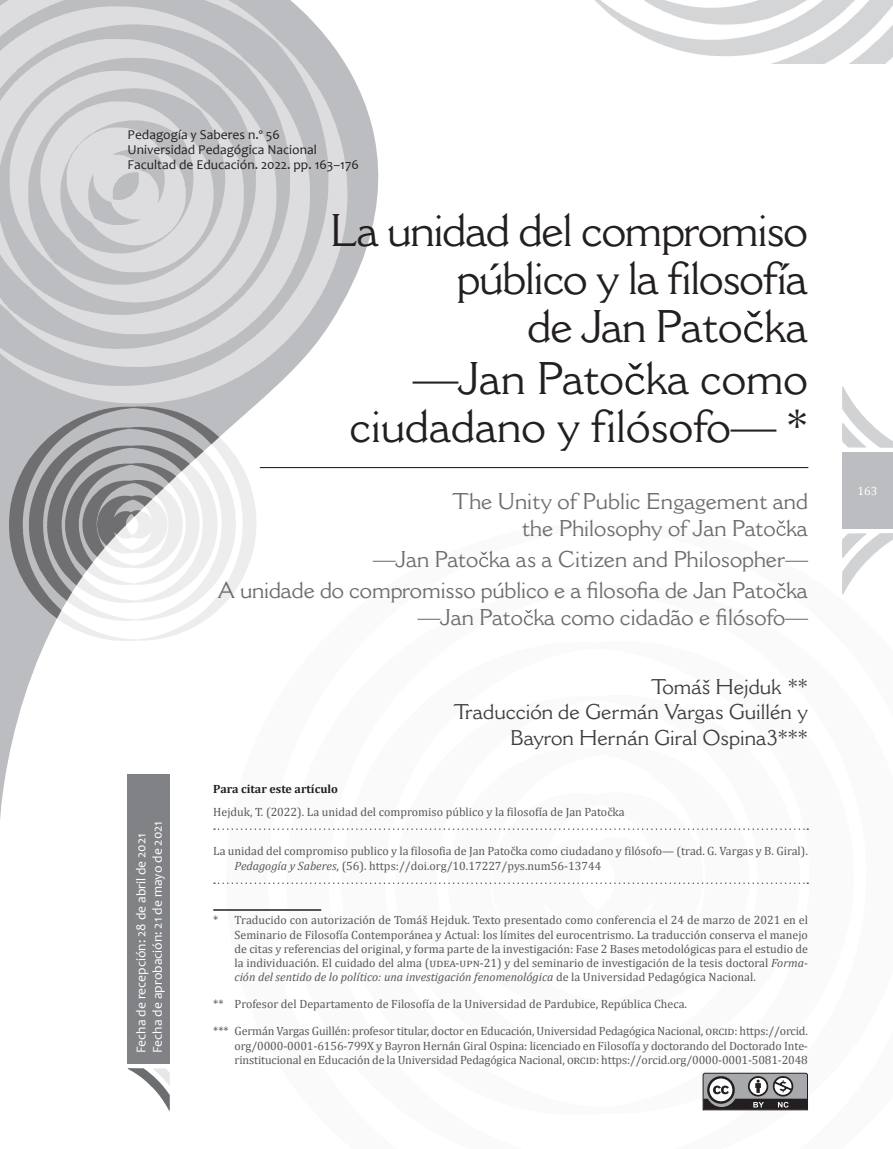
<style>
.page{position:relative;width:893px;height:1149px;background:#fff}
.page>*{position:absolute;margin:0;border:0;box-sizing:border-box;transform-origin:0 0}
.TIT_1_GDE{font:45px/48px "Cantoria MT Std";letter-spacing:-.025em;color:#231f20;text-align:right}
.Tit_INGLES{font:45px/48px "Cantoria MT Std";color:#231f20;text-align:right}
.AUTORES{font:22.5px/27px "Cantoria MT Std";color:#6c6d70;text-align:right}
.AUTORES-2{font:21px/25.5px "Cantoria MT Std";color:#3e3e3f;text-align:right}
.DATOS_EDICION{font:13.5px "Candara";color:#231f20}
.FECHAS{font:13.5px "Candara";color:#fff}
.NOTA_PIE_1era_linea{font:12px/14.2px "Cambria";color:#57585a;text-align:justify}
.PARA_CITAR{font:12px/14.2px "Cambria";color:#57585a}
.TIT_RESUMEN{font:700 12px "Cambria";color:#231f20}
.t1{font:12px "Cambria";color:#fff}
.s1{font-style:italic}
</style>
<div class="page">
<svg style="left:0;top:67px;width:465px;height:754px"></svg>
<svg style="left:0;top:0;width:347px;height:403px;background:#cecfd1"></svg>
<svg style="left:9px;top:406px;width:247px;height:234px"></svg>
<img style="left:595px;top:0;width:298px;height:64px">
<hr style="left:260px;top:467px;width:548px;height:1px;background:#231f20">
<div style="left:842px;top:452px;width:51px;height:76px;background:#bcbdc0"></div>
<svg style="left:842px;top:386px;width:51px;height:62px"></svg>
<svg style="left:842px;top:533px;width:51px;height:61px"></svg>
<div style="left:128px;top:774px;width:42px;height:289px;background:#808285"></div>
<svg style="left:128px;top:1068px;width:42px;height:42px"></svg>
<svg style="left:214px;top:791px;width:594px;height:120px"></svg>
<svg style="left:744px;top:311px;width:19px;height:31px"></svg>
<svg style="left:625px;top:363px;width:20px;height:32px"></svg>
<svg style="left:776px;top:520px;width:10px;height:15px"></svg>
<svg style="left:479px;top:551px;width:10px;height:16px"></svg>
<svg style="left:776px;top:583px;width:10px;height:15px"></svg>
<svg style="left:524px;top:610px;width:9px;height:15px"></svg>
<hr style="left:213px;top:908px;width:108px;height:2px;background:#231f20">
<svg style="left:702px;top:1072px;width:106px;height:38px;background:#818082"></svg>
<p class="DATOS_EDICION" style="left:128px;top:126px;width:154px">Pedagogía y Saberes n.º 56</p>
<p class="DATOS_EDICION" style="left:128px;top:141px;width:191px">Universidad Pedagógica Nacional</p>
<p class="DATOS_EDICION" style="left:128px;top:156px;width:233px">Facultad de Educación. 2022. pp. 163–176</p>
<p class="TIT_1_GDE" style="left:331px;top:206px;width:479px">La unidad del compromiso público y la filosofía<br>de Jan Pato ka</p>
<p class="Tit_INGLES" style="left:349px;top:354px;width:460px">—Jan Pato ka como ciudadano y filósofo— *</p>
<p class="AUTORES" style="left:452px;top:487px;width:357px">The Unity of Public Engagement and the Philosophy of Jan Pato ka</p>
<p class="AUTORES" style="left:373px;top:545px;width:436px">—Jan Pato ka as a Citizen and Philosopher—</p>
<p class="AUTORES" style="left:217px;top:577px;width:592px">A unidade do compromisso público e a filosofia de Jan Pato ka</p>
<p class="AUTORES" style="left:418px;top:604px;width:392px">—Jan Pato ka como cidadão e filósofo—</p>
<p class="FECHAS" style="left:149px;top:1052px;width:234px;rotate:-90deg">Fecha de aprobación: 21 de mayo de 2021</p>
<p class="FECHAS" style="left:133px;top:1052px;width:221px;rotate:-90deg">Fecha de recepción: 28 de abril de 2021</p>
<p class="AUTORES-2" style="left:651px;top:673px;width:159px">Tomáš Hejduk **</p>
<p class="AUTORES-2" style="left:454px;top:698px;width:356px">Traducción de Germán Vargas Guillén y<br>Bayron Hernán Giral Ospina3***</p>
<p class="TIT_RESUMEN" style="left:213px;top:780px;width:126px">Para citar este artículo</p>
<p class="PARA_CITAR" style="left:213px;top:804px;width:413px">Hejduk, T. (2022). La unidad del compromiso público y la filosofía de Jan Patočka</p>
<p class="PARA_CITAR" style="left:235px;top:843px;width:575px;text-indent:-21px">La unidad del compromiso publico y la filosofia de Jan Patočka como ciudadano y filósofo— (trad. G. Vargas y B. Giral).<br><span class="s1">Pedagogía y Saberes</span>, (56). https://doi.org/10.17227/pys.num56-13744</p>
<p class="NOTA_PIE_1era_linea" style="left:235px;top:912px;width:575px;text-indent:-21px">* Traducido con autorización de Tomáš Hejduk. Texto presentado como conferencia el 24 de marzo de 2021 en el Seminario de Filosofía Contemporánea y Actual: los límites del eurocentrismo. La traducción conserva el manejo de citas y referencias del original, y forma parte de la investigación: Fase 2 Bases metodológicas para el estudio de la individuación. El cuidado del alma (udea-upn-21) y del seminario de investigación de la tesis doctoral <span class="s1">Forma&shy;ción del sentido de lo político: una investigación fenomenológica</span> de la Universidad Pedagógica Nacional.</p>
<p class="NOTA_PIE_1era_linea" style="left:213px;top:996px;width:475px">** Profesor del Departamento de Filosofía de la Universidad de Pardubice, República Checa.</p>
<p class="NOTA_PIE_1era_linea" style="left:235px;top:1023px;width:575px;text-indent:-21px">*** Germán Vargas Guillén: profesor titular, doctor en Educación, Universidad Pedagógica Nacional, orcid: https://orcid. org/0000-0001-6156-799X y Bayron Hernán Giral Ospina: licenciado en Filosofía y doctorando del Doctorado Inte&shy;rinstitucional en Educación de la Universidad Pedagógica Nacional, orcid: https://orcid.org/0000-0001-5081-2048</p>
<p class="t1" style="left:857px;top:484px;width:21px">163</p>
</div>
